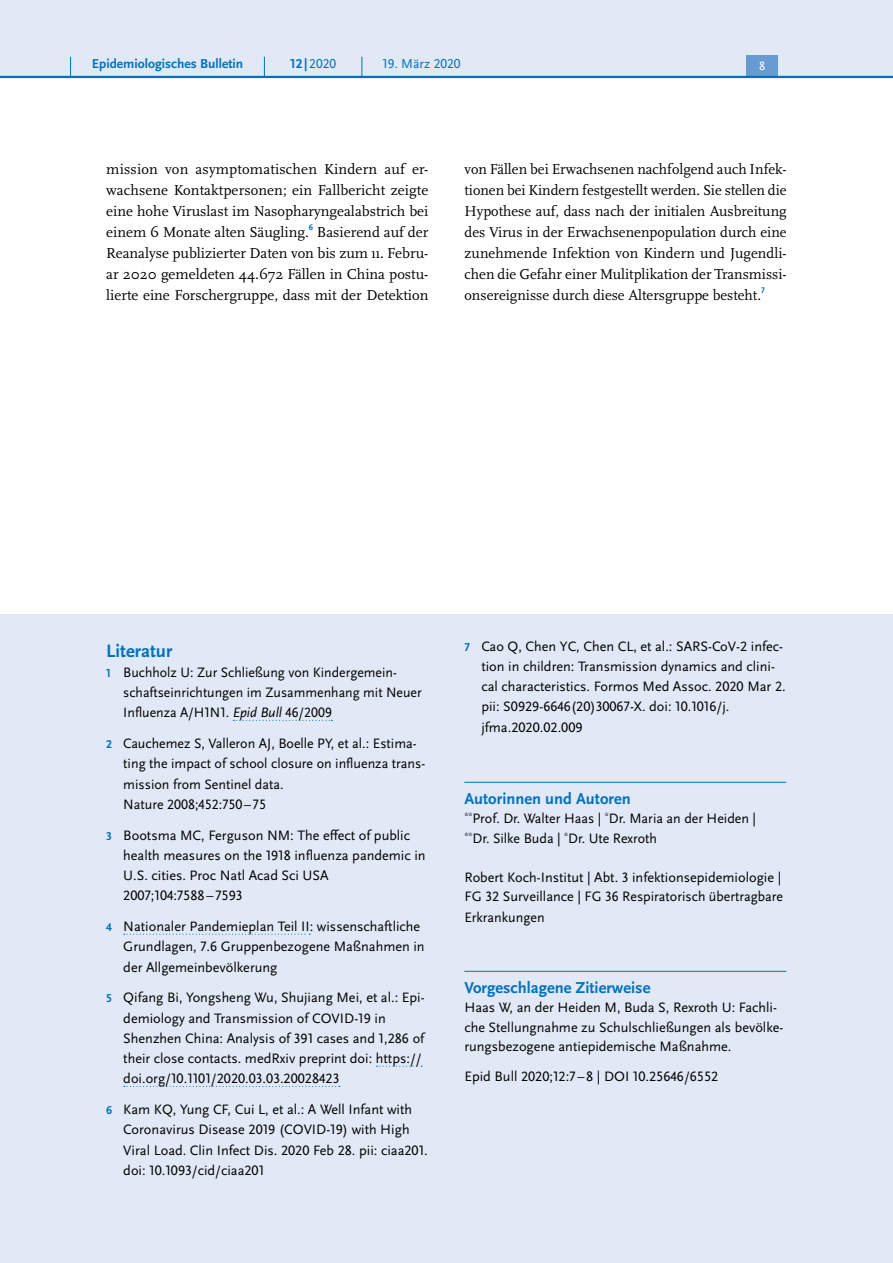
<style>
.page{position:relative;width:893px;height:1263px;background:#fff}
.page>*{position:absolute;margin:0;border:0;box-sizing:border-box;transform-origin:0 0}
.H3___allterste{font:700 18.75px "Scala Sans Pro";color:#0072bc}
.H4_-_Anhang_allerers{font:700 16.5px "Scala Sans Pro";color:#0072bc}
.P_-_Fließtext{font:15px/21px "Scala Pro";color:#000;text-align:justify}
.P_-_Anhang{font:14.25px/20.2px "Scala Sans Pro";color:#000}
.t1{font:700 13.5px "Scala Sans Pro";color:#0072bc}
.t2{font:13.5px "Scala Sans Pro";color:#0072bc}
.t3{font:12.45px "Scala Sans Pro";color:#fff}
.s1{font-weight:700}
.s2{font-weight:700;font-size:12px;color:#0072bc}
.s3{font-style:italic}
</style>
<div class="page">
<div style="left:0;top:615px;width:893px;height:648px;background:#e1e8f6"></div>
<svg style="left:233px;top:720px;width:99px;height:1px"></svg>
<svg style="left:124px;top:934px;width:186px;height:1px"></svg>
<svg style="left:376px;top:1066px;width:46px;height:1px"></svg>
<svg style="left:124px;top:1086px;width:216px;height:1px"></svg>
<hr style="left:464px;top:782px;width:322px;height:1px;background:#0072bc">
<hr style="left:464px;top:971px;width:322px;height:1px;background:#0072bc">
<div style="left:0;top:0;width:893px;height:77px;background:#e1e8f6"></div>
<div style="left:746px;top:55px;width:32px;height:21px;background:#679bd2"></div>
<hr style="left:0;top:76px;width:893px;height:2px;background:#0072bc">
<svg style="left:70px;top:57px;width:1px;height:19px"></svg>
<svg style="left:264px;top:57px;width:1px;height:19px"></svg>
<svg style="left:362px;top:57px;width:1px;height:19px"></svg>
<p class="t1" style="left:92px;top:55px;width:153px">Epidemiologisches Bulletin</p>
<p class="t2" style="left:290px;top:55px;width:47px"><span class="s1">12 |</span>2020</p>
<p class="t2" style="left:383px;top:55px;width:80px">19. März 2020</p>
<p class="t3" style="left:759px;top:59px;width:8px">8</p>
<p class="P_-_Fließtext" style="left:106px;top:158px;width:324px">mission von asymptomatischen Kindern auf er&shy;wachsene Kontaktpersonen; ein Fallbericht zeigte eine hohe Viruslast im Nasopharyngealabstrich bei einem 6 Monate alten Säugling.<sup>6</sup> Basierend auf der Reanalyse publizierter Daten von bis zum 11. Febru&shy;ar 2020 gemeldeten 44.672 Fällen in China postu&shy;lierte eine Forschergruppe, dass mit der Detektion</p>
<p class="P_-_Fließtext" style="left:465px;top:158px;width:324px">von Fällen bei Erwachsenen nachfolgend auch Infek&shy;tionen bei Kindern festgestellt werden. Sie stellen die Hypothese auf, dass nach der initialen Ausbreitung des Virus in der Erwachsenenpopulation durch eine zunehmende Infektion von Kindern und Jugendli&shy;chen die Gefahr einer Mulitplikation der Transmissi&shy;onsereignisse durch diese Altersgruppe besteht.<sup>7</sup></p>
<h3 class="H3___allterste" style="left:106px;top:639px;width:68px">Literatur</h3>
<p class="P_-_Anhang" style="left:123px;top:662px;width:300px;text-indent:-17px"><span class="s2">1</span> Buchholz U: Zur Schließung von Kindergemein&shy;schaftseinrichtungen im Zusammenhang mit Neuer<br>Influenza A/H1N1. <span class="s3">Epid Bull</span> 46/2009</p>
<p class="P_-_Anhang" style="left:123px;top:733px;width:303px;text-indent:-17px"><span class="s2">2</span> Cauchemez S, Valleron AJ, Boelle PY, et al.: Estima&shy;ting the impact of school closure on influenza trans&shy;mission from Sentinel data.<br>Nature 2008;452:750–75</p>
<p class="P_-_Anhang" style="left:123px;top:825px;width:304px;text-indent:-17px"><span class="s2">3</span> Bootsma MC, Ferguson NM: The effect of public health measures on the 1918 influenza pandemic in U.S. cities. Proc Natl Acad Sci USA<br>2007;104:7588 –7593</p>
<p class="P_-_Anhang" style="left:123px;top:916px;width:303px;text-indent:-17px"><span class="s2">4</span> Nationaler Pandemieplan Teil II: wissenschaftliche<br>Grundlagen, 7.6 Gruppenbezogene Maßnahmen in der Allgemeinbevölkerung</p>
<p class="P_-_Anhang" style="left:123px;top:988px;width:303px;text-indent:-17px"><span class="s2">5</span> Qifang Bi, Yongsheng Wu, Shujiang Mei, et al.: Epi&shy;demiology and Transmission of COVID-19 in Shenzhen China: Analysis of 391 cases and 1,286 of their close contacts. medRxiv preprint doi: https:// doi.org/10.1101/2020.03.03.20028423</p>
<p class="P_-_Anhang" style="left:123px;top:1099px;width:306px;text-indent:-17px"><span class="s2">6</span> Kam KQ, Yung CF, Cui L, et al.: A Well Infant with Coronavirus Disease 2019 (COVID-19) with High Viral Load. Clin Infect Dis. 2020 Feb 28. pii: ciaa201. doi: 10.1093/cid/ciaa201</p>
<p class="P_-_Anhang" style="left:481px;top:636px;width:306px;text-indent:-17px"><span class="s2">7</span> Cao Q, Chen YC, Chen CL, et al.: SARS-CoV-2 infec&shy;tion in children: Transmission dynamics and clini&shy;cal characteristics. Formos Med Assoc. 2020 Mar 2. pii: S0929-6646(20)30067-X. doi: 10.1016/j. jfma.2020.02.009</p>
<h4 class="H4_-_Anhang_allerers" style="left:464px;top:788px;width:168px">Autorinnen und Autoren</h4>
<p class="P_-_Anhang" style="left:464px;top:809px;width:293px;line-height:19.5px"><sup>**</sup>Prof. Dr. Walter Haas | <sup>*</sup>Dr. Maria an der Heiden | <sup>**</sup>Dr. Silke Buda | <sup>*</sup>Dr. Ute Rexroth</p>
<p class="P_-_Anhang" style="left:464px;top:867px;width:320px;line-height:19.5px">Robert Koch-Institut | Abt. 3 infektionsepidemiologie |<br>FG 32 Surveillance | FG 36 Respiratorisch übertragbare</p>
<p class="P_-_Anhang" style="left:464px;top:907px;width:82px">Erkrankungen</p>
<h4 class="H4_-_Anhang_allerers" style="left:464px;top:977px;width:188px">Vorgeschlagene Zitierweise</h4>
<p class="P_-_Anhang" style="left:464px;top:998px;width:321px;line-height:19.5px">Haas W, an der Heiden M, Buda S, Rexroth U: Fachli&shy;che Stellungnahme zu Schulschließungen als bevölke&shy;rungsbezogene antiepidemische Maßnahme.</p>
<p class="P_-_Anhang" style="left:464px;top:1066px;width:255px">Epid Bull 2020;12:7 –8 | DOI 10.25646/6552</p>
</div>
